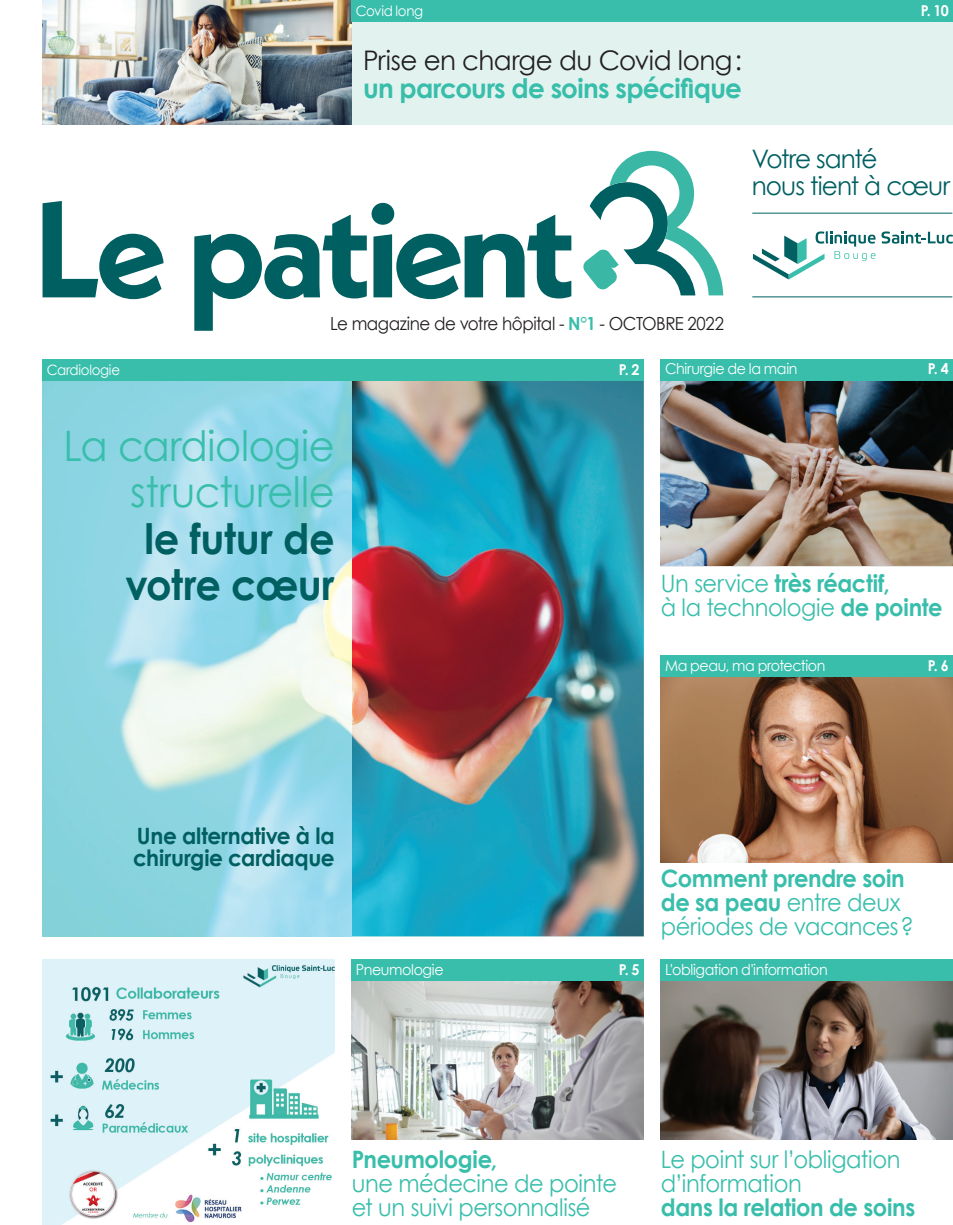
<style>
.page{position:relative;width:953px;height:1225px;background:#fff}
.page>*{position:absolute;margin:0;border:0;box-sizing:border-box;transform-origin:0 0}
.t1{font:42px/46.5px "Century Gothic";letter-spacing:-.01em;color:#38beab;text-align:right;scale:.95 1}
.t2{font:700 42px/46.5px "Century Gothic";letter-spacing:-.01em;color:#005f61;text-align:center;scale:.95 1}
.t3{font:700 27px "Century Gothic";letter-spacing:-.03em;color:#38beab}
.t4{font:27px "Century Gothic";letter-spacing:-.02em;color:#231f20}
.t5{font:25.5px/27px "Century Gothic";letter-spacing:-.035em;color:#005f61}
.t6{font:24px/24px "Century Gothic";letter-spacing:-.02em;color:#38beab;scale:.94 1}
.t7{font:700 24px "Century Gothic";letter-spacing:-.015em;color:#38beab;scale:.94 1}
.t8{font:700 22.5px/22.5px "Century Gothic";letter-spacing:-.01em;color:#005f61;scale:.96 1}
.t9{font:18px "Century Gothic";letter-spacing:-.025em;color:#231f20;scale:.93 1}
.t10{font:15px "Century Gothic";letter-spacing:-.025em;color:#fff;scale:.95 1}
.t11{font:700 15px "Century Gothic";color:#fff;scale:.95 1}
.t12{font:14.25px "Century Gothic";letter-spacing:-.025em;color:#fff;scale:.94 1}
.s1{font-weight:700;color:#38beab}
.s2{font-weight:700}
</style>
<div class="page">
<img style="left:42px;top:380px;width:601px;height:556px">
<div style="left:351px;top:0;width:601px;height:125px;background:#e2f3ef"></div>
<img style="left:43px;top:0;width:308px;height:125px">
<svg style="left:43px;top:201px;width:121px;height:98px"></svg>
<svg style="left:194px;top:203px;width:377px;height:128px"></svg>
<svg style="left:583px;top:151px;width:140px;height:144px"></svg>
<img style="left:43px;top:380px;width:308px;height:556px">
<div style="left:43px;top:359px;width:600px;height:21px;background:#38beab"></div>
<div style="left:351px;top:0;width:601px;height:21px;background:#38beab"></div>
<img style="left:660px;top:676px;width:292px;height:186px">
<img style="left:660px;top:980px;width:292px;height:159px">
<img style="left:351px;top:980px;width:292px;height:159px">
<div style="left:660px;top:655px;width:292px;height:21px;background:#38beab"></div>
<div style="left:660px;top:959px;width:292px;height:21px;background:#38beab"></div>
<div style="left:351px;top:959px;width:292px;height:21px;background:#38beab"></div>
<img style="left:43px;top:959px;width:292px;height:265px">
<img style="left:660px;top:380px;width:292px;height:185px">
<div style="left:660px;top:359px;width:292px;height:21px;background:#38beab"></div>
<svg style="left:881px;top:231px;width:71px;height:13px"></svg>
<svg style="left:753px;top:231px;width:122px;height:48px"></svg>
<hr style="left:752px;top:213px;width:200px;height:1px;background:#005f61">
<hr style="left:752px;top:296px;width:200px;height:1px;background:#005f61">
<p class="t12" style="left:356px;top:2px;width:73px">Covid long</p>
<p class="t11" style="left:920px;top:1px;width:31px">P. 10</p>
<p class="t4" style="left:363px;top:43px;width:380px">Prise en charge du Covid long :</p>
<p class="t3" style="left:363px;top:71px;width:380px">un parcours de soins spécifique</p>
<p class="t5" style="left:751px;top:145px;width:200px">Votre santé<br>nous tient à cœur</p>
<p class="t9" style="left:330px;top:312px;width:425px">Le magazine de votre hôpital - <span class="s1">N°1</span> - OCTOBRE 2022</p>
<p class="t12" style="left:47px;top:361px;width:79px">Cardiologie</p>
<p class="t11" style="left:618px;top:360px;width:23px">P. 2</p>
<h1 class="t1" style="left:64px;top:422px;width:287px">La cardiologie structurelle</h1>
<h1 class="t2" style="left:125px;top:514px;width:222px">le futur de votre cœur</h1>
<p class="t10" style="left:665px;top:360px;width:141px">Chirurgie de la main</p>
<p class="t11" style="left:927px;top:359px;width:23px">P. 4</p>
<p class="t6" style="left:660px;top:571px;width:301px">Un service <span class="s2">très réactif,<br></span>à la technologie <span class="s2">de pointe</span></p>
<p class="t10" style="left:665px;top:656px;width:170px">Ma peau, ma protection</p>
<p class="t11" style="left:927px;top:656px;width:23px">P. 6</p>
<p class="t8" style="left:133px;top:824px;width:211px">Une alternative à la chirurgie cardiaque</p>
<p class="t6" style="left:660px;top:866px;width:271px"><span class="s2">Comment prendre soin de sa peau</span> entre deux périodes de vacances ?</p>
<p class="t10" style="left:356px;top:960px;width:94px">Pneumologie</p>
<p class="t11" style="left:618px;top:959px;width:23px">P. 5</p>
<p class="t10" style="left:665px;top:960px;width:173px">L'obligation d'information</p>
<p class="t7" style="left:351px;top:1144px;width:156px">Pneumologie,</p>
<p class="t6" style="left:351px;top:1170px;width:284px">une médecine de pointe et un suivi personnalisé</p>
<p class="t6" style="left:660px;top:1146px;width:256px">Le point sur l’obligation d’information</p>
<p class="t7" style="left:660px;top:1192px;width:272px">dans la relation de soins</p>
</div>
